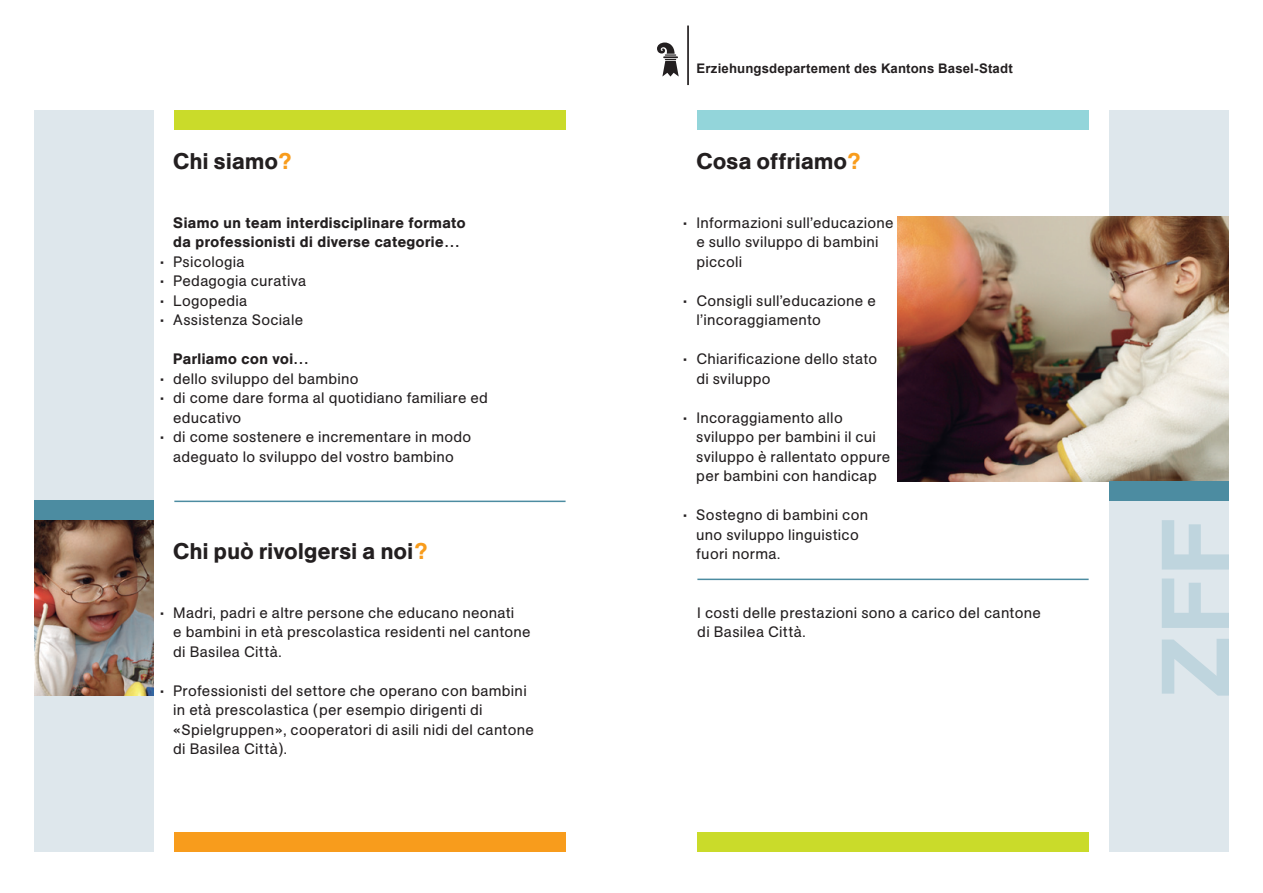
<style>
.page{position:relative;width:1263px;height:893px;background:#fff}
.page>*{position:absolute;margin:0;border:0;box-sizing:border-box;transform-origin:0 0}
.t1{font:500 22.5px "AG Book Pro";letter-spacing:.02em;color:#231f20}
.t2{font:15px/19.5px "AG Book Pro";letter-spacing:.015em;color:#231f20}
.t3{font:500 15px/19.5px "AG Book Pro";letter-spacing:.03em;color:#231f20}
.t4{font:700 13.2px "Arial";letter-spacing:.01em;color:#231f20}
.s1{color:#f89c1c}
</style>
<div class="page">
<hr style="left:687px;top:26px;width:2px;height:59px;background:#231f20">
<svg style="left:657px;top:43px;width:22px;height:34px"></svg>
<div style="left:34px;top:111px;width:119px;height:741px;background:#dee7ec"></div>
<div style="left:1110px;top:111px;width:119px;height:741px;background:#dee7ec"></div>
<img style="left:897px;top:217px;width:332px;height:264px">
<div style="left:697px;top:832px;width:392px;height:20px;background:#cadb2a"></div>
<div style="left:174px;top:832px;width:392px;height:20px;background:#f89c1c"></div>
<div style="left:174px;top:111px;width:392px;height:19px;background:#cadb2a"></div>
<div style="left:697px;top:111px;width:392px;height:19px;background:#93d5da"></div>
<div style="left:34px;top:501px;width:119px;height:19px;background:#4c8ca1"></div>
<div style="left:1110px;top:481px;width:119px;height:20px;background:#4c8ca1"></div>
<hr style="left:174px;top:501px;width:392px;height:1px;background:#4c8ca1">
<hr style="left:697px;top:579px;width:392px;height:1px;background:#4c8ca1">
<svg style="left:1162px;top:520px;width:67px;height:176px"></svg>
<img style="left:34px;top:520px;width:119px;height:176px">
<h1 class="t1" style="left:173px;top:147px;width:120px">Chi siamo<span class="s1">?</span></h1>
<p class="t3" style="left:173px;top:212px;width:294px">Siamo un team interdisciplinare formato da professionisti di diverse categorie…</p>
<p class="t2" style="left:160px;top:251px;width:86px">• Psicologia</p>
<p class="t2" style="left:160px;top:271px;width:147px">• Pedagogia curativa</p>
<p class="t2" style="left:160px;top:290px;width:88px">• Logopedia</p>
<p class="t2" style="left:160px;top:310px;width:144px">• Assistenza Sociale</p>
<p class="t3" style="left:173px;top:349px;width:137px">Parliamo con voi…</p>
<p class="t2" style="left:160px;top:368px;width:200px">• dello sviluppo del bambino</p>
<p class="t2" style="left:173px;top:388px;width:316px;text-indent:-13px">• di come dare forma al quotidiano familiare ed educativo</p>
<p class="t2" style="left:160px;top:427px;width:312px;text-align:center">• di come sostenere e incrementare in modo adeguato lo sviluppo del vostro bambino</p>
<h1 class="t1" style="left:173px;top:537px;width:256px">Chi può rivolgersi a noi<span class="s1">?</span></h1>
<p class="t2" style="left:173px;top:602px;width:359px;text-indent:-13px">• Madri, padri e altre persone che educano neonati<br>e bambini in età prescolastica residenti nel cantone di Basilea Città.</p>
<p class="t2" style="left:173px;top:680px;width:362px;text-indent:-13px">• Professionisti del settore che operano con bambini in età prescolastica (per esempio dirigenti di «Spielgruppen», cooperatori di asili nidi del cantone di Basilea Città).</p>
<p class="t4" style="left:696px;top:59px;width:318px">Erziehungsdepartement des Kantons Basel-Stadt</p>
<h1 class="t1" style="left:696px;top:147px;width:166px">Cosa offriamo<span class="s1">?</span></h1>
<p class="t2" style="left:696px;top:212px;width:199px;text-indent:-13px">• Informazioni sull’educazione e sullo sviluppo di bambini piccoli</p>
<p class="t2" style="left:696px;top:290px;width:181px;text-indent:-13px">• Consigli sull’educazione e l’incoraggiamento</p>
<p class="t2" style="left:696px;top:349px;width:182px;text-indent:-13px">• Chiarificazione dello stato di sviluppo</p>
<p class="t2" style="left:696px;top:407px;width:195px;text-indent:-13px">• Incoraggiamento allo sviluppo per bambini il cui sviluppo è rallentato oppure per bambini con handicap</p>
<p class="t2" style="left:696px;top:505px;width:173px;text-indent:-13px">• Sostegno di bambini con uno sviluppo linguistico fuori norma.</p>
<p class="t2" style="left:697px;top:602px;width:345px">I costi delle prestazioni sono a carico del cantone di Basilea Città.</p>
</div>
